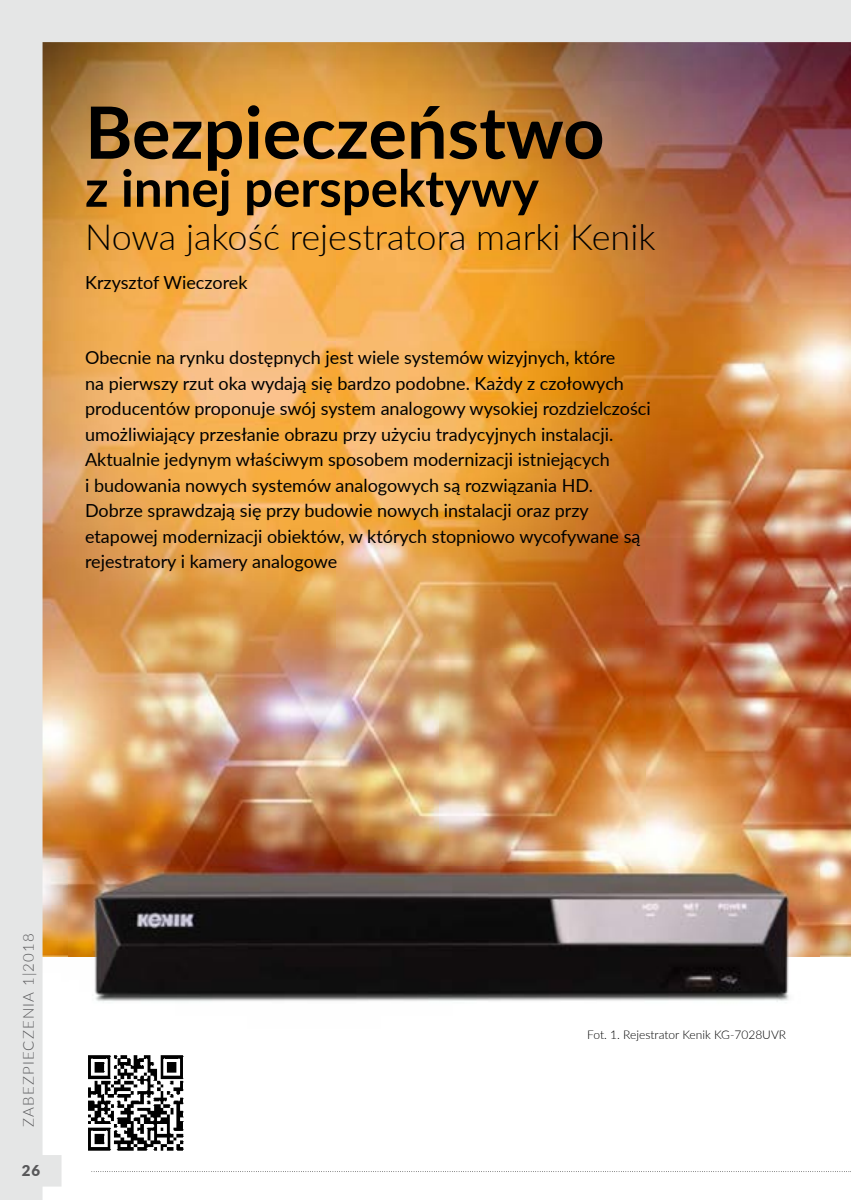
<style>
.page{position:relative;width:851px;height:1200px;background:#fff}
.page>*{position:absolute;margin:0;border:0;box-sizing:border-box;transform-origin:0 0}
.t1{font:700 72px "Lato";color:#000}
.t2{font:700 51px "Lato";color:#000}
.t3{font:300 36px "Lato";color:#000}
.t4{font:18px/25.5px "Lato";color:#000}
.t5{font:300 15px "Lato";letter-spacing:.075em;color:#58585a}
.t6{font:900 15px "Lato";color:#58585a}
.t7{font:300 12px "Lato";color:#000}
</style>
<div class="page">
<img style="left:0;top:0;width:850px;height:1199px">
<img style="left:85px;top:1079px;width:101px;height:73px">
<img style="left:68px;top:866px;width:751px;height:213px">
<svg style="left:91px;top:1170px;width:759px;height:1px"></svg>
<h1 class="t1" style="left:85px;top:79px;width:521px">Bezpieczeństwo</h1>
<h2 class="t2" style="left:85px;top:150px;width:455px">z innej perspektywy</h2>
<h3 class="t3" style="left:85px;top:212px;width:572px">Nowa jakość rejestratora marki Kenik</h3>
<p class="t4" style="left:85px;top:268px;width:164px">Krzysztof Wieczorek</p>
<p class="t4" style="left:85px;top:344px;width:567px">Obecnie na rynku dostępnych jest wiele systemów wizyjnych, które<br>na pierwszy rzut oka wydają się bardzo podobne. Każdy z czołowych producentów proponuje swój system analogowy wysokiej rozdzielczości umożliwiający przesłanie obrazu przy użyciu tradycyjnych instalacji.<br>Aktualnie jedynym właściwym sposobem modernizacji istniejących<br>i budowania nowych systemów analogowych są rozwiązania HD.<br>Dobrze sprawdzają się przy budowie nowych instalacji oraz przy etapowej modernizacji obiektów, w których stopniowo wycofywane są rejestratory i kamery analogowe</p>
<p class="t5" style="left:18px;top:1126px;width:194px;rotate:-90deg">ZABEZPIECZENIA 1|2018</p>
<p class="t6" style="left:22px;top:1159px;width:20px">26</p>
<p class="t7" style="left:587px;top:1026px;width:200px">Fot. 1. Rejestrator Kenik KG-7028UVR</p>
</div>
